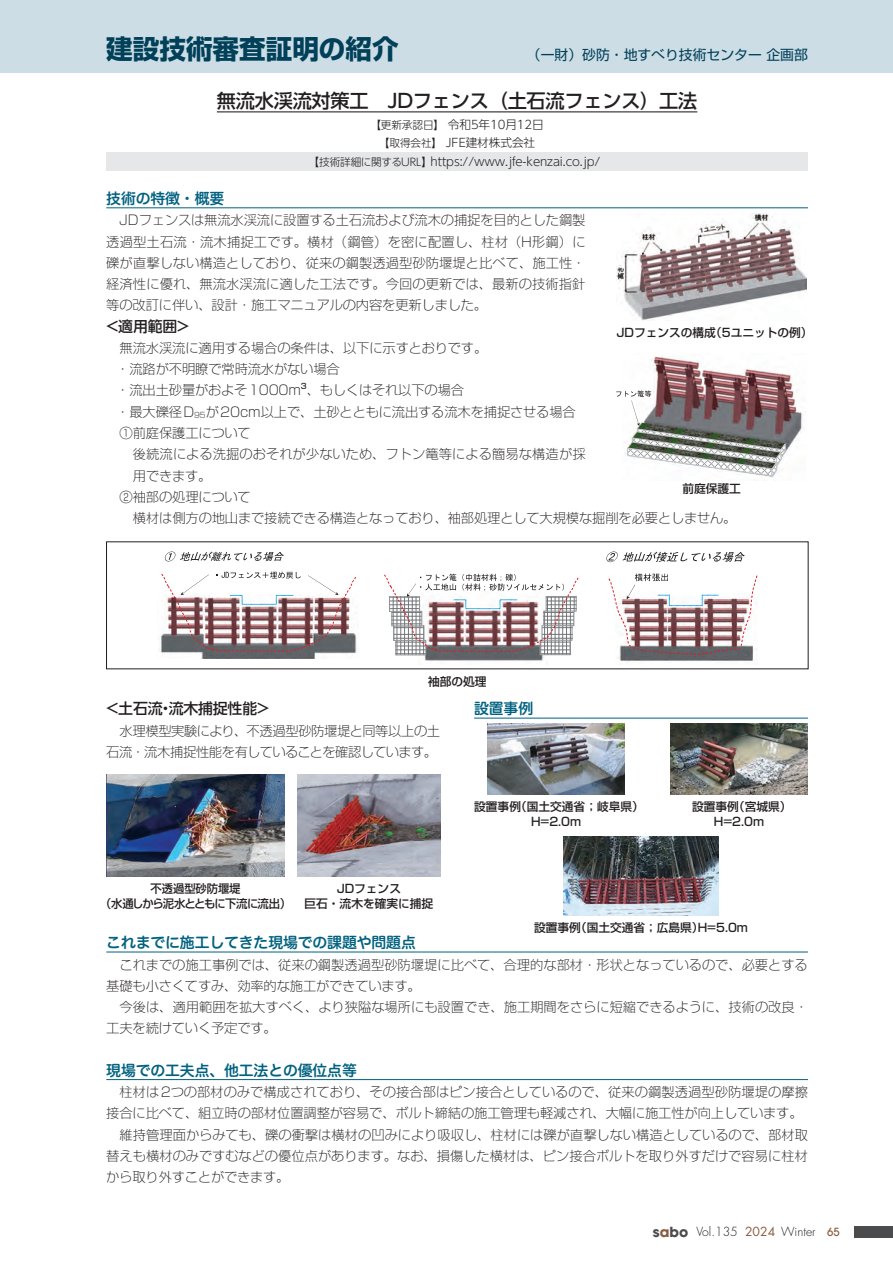
<style>
.page{position:relative;width:893px;height:1263px;background:#fff}
.page>*{position:absolute;margin:0;border:0;box-sizing:border-box;transform-origin:0 0}
.t1{font:700 26.55px "Shin Go Pr 6";color:#004058}
.t2{font:500 19.2px "UD Shin Go Pr 6";letter-spacing:-.01em;color:#231f20}
.t3{font:14.85px "Hira Maru Std W6";letter-spacing:-.01em;color:#006180}
.t4{font:500 14.85px "UD Shin Go Pr 6";letter-spacing:-.01em;color:#231f20}
.t5{font:13.8px "Shin Go Pr 6";color:#004058}
.t6{font:300 expanded 13.35px/21.3px "Shin Go Pr 6";letter-spacing:-.01em;color:#231f20}
.t7{font:300 expanded 13.35px/21.3px "Shin Go Pr 6";letter-spacing:-.03em;color:#231f20;text-align:right}
.t8{font:300 12.15px "Futura";color:#231f20}
.t9{font:500 11.7px/14.4px "Shin Go Pr 6";color:#231f20;text-align:center}
.t10{font:300 11.7px/18px "UD Shin Go Pr 6";letter-spacing:-.01em;color:#231f20;text-align:center}
.t11{font:500 11.7px/14.4px "Shin Go Pr 6";letter-spacing:-.035em;color:#231f20;text-align:center}
.t12{font:500 7.8px "Shin Go Pr 6";color:#231f20}
.s1{font-size:10.65px}
.s2{font-family:"Avant Garde";font-weight:700;font-size:13.8px;color:#4b4c4d}
.s3{font-family:"Avant Garde";font-weight:700;font-size:13.8px;color:#895d42}
.s4{font-weight:400;color:#895d42}
.s5{font-family:"Avant Garde";font-weight:500;font-size:11.25px;color:#895d42}
</style>
<div class="page">
<div style="left:0;top:0;width:893px;height:72px;background:#cddde6"></div>
<hr style="left:217px;top:111px;width:480px;height:1px;background:#231f20">
<div style="left:106px;top:153px;width:702px;height:18px;background:#e6e7e9"></div>
<hr style="left:106px;top:208px;width:702px;height:1px;background:#006180">
<img style="left:616px;top:214px;width:191px;height:107px">
<img style="left:651px;top:356px;width:152px;height:122px">
<svg style="left:616px;top:390px;width:170px;height:87px"></svg>
<svg style="left:165px;top:551px;width:119px;height:10px"></svg>
<img style="left:159px;top:636px;width:198px;height:22px">
<svg style="left:161px;top:572px;width:195px;height:79px"></svg>
<img style="left:418px;top:652px;width:130px;height:13px">
<svg style="left:542px;top:652px;width:25px;height:1px"></svg>
<div style="left:540px;top:640px;width:30px;height:15px;border:1px solid #939598"></div>
<svg style="left:397px;top:652px;width:27px;height:1px"></svg>
<div style="left:395px;top:640px;width:31px;height:15px;border:1px solid #939598"></div>
<svg style="left:384px;top:574px;width:195px;height:78px"></svg>
<svg style="left:606px;top:551px;width:139px;height:11px"></svg>
<img style="left:617px;top:655px;width:140px;height:7px">
<svg style="left:608px;top:573px;width:149px;height:82px"></svg>
<hr style="left:474px;top:718px;width:334px;height:1px;background:#006180">
<hr style="left:106px;top:952px;width:702px;height:1px;background:#006180">
<hr style="left:106px;top:1079px;width:702px;height:1px;background:#006180">
<img style="left:106px;top:774px;width:179px;height:102px">
<img style="left:298px;top:774px;width:142px;height:102px">
<img style="left:487px;top:723px;width:138px;height:72px">
<img style="left:670px;top:723px;width:138px;height:72px">
<img style="left:563px;top:836px;width:156px;height:79px">
<div style="left:855px;top:1226px;width:38px;height:11px;background:#4b4c4d"></div>
<h1 class="t1" style="left:106px;top:28px;width:294px">建設技術審査証明の紹介</h1>
<p class="t5" style="left:527px;top:44px;width:282px">（一財）砂防・地すべり技術センター企画部</p>
<h2 class="t2" style="left:217px;top:85px;width:482px">無流水渓流対策工　JDフェンス（土石流フェンス）工法</h2>
<p class="t10" style="left:370px;top:115px;width:175px"><span class="s1">【更新承認日】</span> 令和5年10月12日<span class="s1">【取得会社】</span> JFE建材株式会社</p>
<p class="t10" style="left:309px;top:152px;width:293px"><span class="s1">【技術詳細に関するURL】</span>https://www.jfe-kenzai.co.jp/</p>
<p class="t3" style="left:106px;top:187px;width:120px">技術の特徴・概要</p>
<p class="t6" style="left:106px;top:208px;width:481px;text-align:justify;text-indent:13px">JDフェンスは無流水渓流に設置する土石流および流木の捕捉を目的とした鋼製透過型土石流・流木捕捉工です。横材（鋼管）を密に配置し、柱材（H形鋼）に礫が直撃しない構造としており、従来の鋼製透過型砂防堰堤と比べて、施工性・経済性に優れ、無流水渓流に適した工法です。今回の更新では、最新の技術指針等の改訂に伴い、設計・施工マニュアルの内容を更新しました。</p>
<p class="t4" style="left:105px;top:314px;width:87px">＜適用範囲＞</p>
<p class="t6" style="left:116px;top:336px;width:372px">無流水渓流に適用する場合の条件は、以下に示すとおりです。・流路が不明瞭で常時流水がない場合<br>・流出土砂量がおよそ1000m 、もしくはそれ以下の場合</p>
<p class="t9" style="left:617px;top:325px;width:197px">JDフェンスの構成（5ユニットの例）</p>
<p class="t12" style="left:301px;top:380px;width:7px">3</p>
<p class="t6" style="left:116px;top:400px;width:461px">・最大礫径D<sub>95</sub>が20cm以上で、土砂とともに流出する流木を捕捉させる場合<br>①前庭保護工について</p>
<p class="t6" style="left:133px;top:442px;width:454px">後続流による洗掘のおそれが少ないため、フトン篭等による簡易な構造が採</p>
<p class="t6" style="left:133px;top:463px;width:80px">用できます。</p>
<p class="t6" style="left:120px;top:485px;width:133px">②袖部の処理について</p>
<p class="t6" style="left:133px;top:506px;width:605px">横材は側方の地山まで接続できる構造となっており、袖部処理として大規模な掘削を必要としません。</p>
<p class="t9" style="left:682px;top:480px;width:60px">前庭保護工</p>
<p class="t9" style="left:428px;top:673px;width:60px">袖部の処理</p>
<p class="t4" style="left:105px;top:697px;width:167px">＜土石流・流木捕捉性能＞</p>
<p class="t7" style="left:106px;top:719px;width:336px">水理模型実験により、不透過型砂防堰堤と同等以上の土石流・流木捕捉性能を有していることを確認しています。</p>
<p class="t11" style="left:100px;top:881px;width:193px">不透過型砂防堰堤<br>（水通しから泥水とともに下流に流出）</p>
<p class="t9" style="left:305px;top:881px;width:130px">JDフェンス<br>巨石・流木を確実に捕捉</p>
<p class="t3" style="left:474px;top:698px;width:61px">設置事例</p>
<p class="t9" style="left:474px;top:799px;width:171px">設置事例（国土交通省；岐阜県）<br>H=2.0m</p>
<p class="t9" style="left:692px;top:799px;width:101px">設置事例（宮城県）<br>H=2.0m</p>
<p class="t9" style="left:534px;top:920px;width:215px">設置事例（国土交通省；広島県）H=5.0m</p>
<p class="t3" style="left:106px;top:931px;width:311px">これまでに施工してきた現場での課題や問題点</p>
<p class="t6" style="left:106px;top:952px;width:703px;text-indent:13px">これまでの施工事例では、従来の鋼製透過型砂防堰堤に比べて、合理的な部材・形状となっているので、必要とする基礎も小さくてすみ、効率的な施工ができています。</p>
<p class="t6" style="left:106px;top:995px;width:703px;text-indent:13px">今後は、適用範囲を拡大すべく、より狭隘な場所にも設置でき、施工期間をさらに短縮できるように、技術の改良・工夫を続けていく予定です。</p>
<p class="t3" style="left:106px;top:1059px;width:252px">現場での工夫点、他工法との優位点等</p>
<p class="t6" style="left:120px;top:1080px;width:690px">柱材は2つの部材のみで構成されており、その接合部はピン接合としているので、従来の鋼製透過型砂防堰堤の摩擦</p>
<p class="t6" style="left:106px;top:1101px;width:698px">接合に比べて、組立時の部材位置調整が容易で、ボルト締結の施工管理も軽減され、大幅に施工性が向上しています。</p>
<p class="t6" style="left:120px;top:1123px;width:690px">維持管理面からみても、礫の衝撃は横材の凹みにより吸収し、柱材には礫が直撃しない構造としているので、部材取</p>
<p class="t6" style="left:106px;top:1144px;width:703px">替えも横材のみですむなどの優位点があります。なお、損傷した横材は、ピン接合ボルトを取り外すだけで容易に柱材</p>
<p class="t6" style="left:106px;top:1165px;width:185px">から取り外すことができます。</p>
<p class="t8" style="left:653px;top:1224px;width:188px"><span class="s2">s</span><span class="s3">a</span><span class="s2">bo</span> Vol.135 <span class="s4">2024</span> Winter <span class="s5">65</span></p>
</div>
